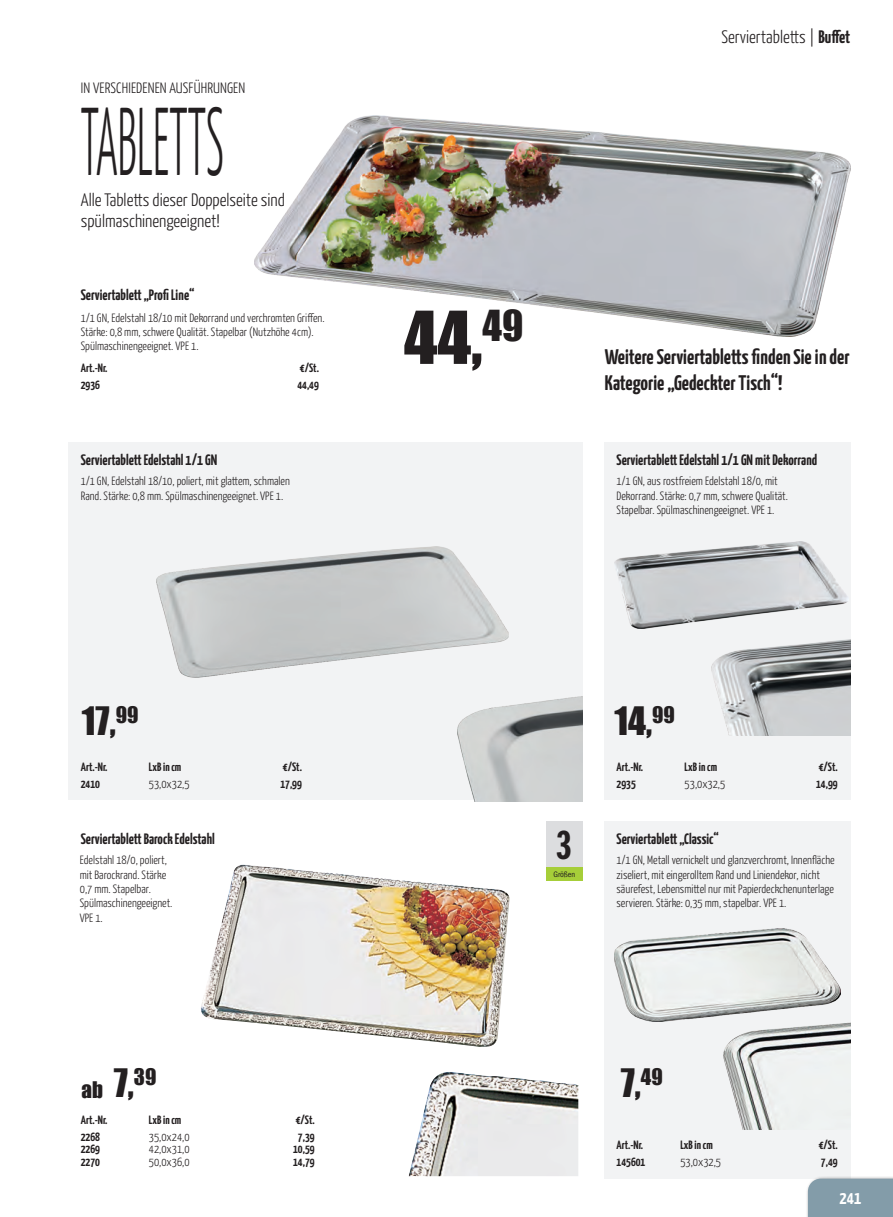
<style>
.page{position:relative;width:893px;height:1217px;background:#fff}
.page>*{position:absolute;margin:0;border:0;box-sizing:border-box;transform-origin:0 0}
.t1{font:300 96px "Yanone Kaffeesatz";letter-spacing:.01em;color:#231f20;scale:.5 1}
.t2{font:67.35px "Impact";color:#231f20}
.t3{font:42.15px "Franklin Original Pro X Cd";color:#231f20}
.t4{font:36px "Impact";color:#231f20}
.t5{font:700 21px/25.2px "Yanone Kaffeesatz";color:#231f20}
.t6{font:21px "Impact";color:#231f20}
.t7{font:300 18px/21.6px "Yanone Kaffeesatz";color:#231f20}
.t8{font:700 18px "Yanone Kaffeesatz";color:#fff}
.t9{font:700 15px "Yanone Kaffeesatz";color:#231f20}
.t10{font:300 15px "Yanone Kaffeesatz";letter-spacing:.01em;color:#231f20}
.t11{font:300 12px/14.4px "Yanone Kaffeesatz";color:#231f20}
.t12{font:700 12px "Yanone Kaffeesatz";color:#231f20}
.t13{font:8.25px "Franklin Gothic Pro Cd";color:#231f20}
.s1{font-weight:700}
</style>
<div class="page">
<div style="left:604px;top:442px;width:246px;height:357px;background:#f2f3f4"></div>
<div style="left:604px;top:821px;width:246px;height:357px;background:#f2f3f4"></div>
<div style="left:68px;top:442px;width:515px;height:357px;background:#f2f3f4"></div>
<img style="left:156px;top:546px;width:352px;height:132px">
<img style="left:457px;top:696px;width:126px;height:104px">
<img style="left:615px;top:541px;width:233px;height:87px">
<img style="left:711px;top:639px;width:139px;height:96px">
<img style="left:254px;top:116px;width:596px;height:220px">
<img style="left:201px;top:864px;width:309px;height:182px">
<img style="left:409px;top:1072px;width:169px;height:103px">
<div style="left:546px;top:821px;width:37px;height:46px;background:#dcdddf"></div>
<div style="left:546px;top:867px;width:37px;height:13px;background:#a6ce39"></div>
<img style="left:614px;top:928px;width:227px;height:93px">
<img style="left:723px;top:1010px;width:127px;height:118px">
<div style="left:805px;top:1175px;width:88px;height:41px;background:#231f20;opacity:.75"></div>
<div style="left:808px;top:1178px;width:85px;height:39px;background:#839ca9"></div>
<p class="t10" style="left:81px;top:78px;width:166px">IN VERSCHIEDENEN AUSFÜHRUNGEN</p>
<h1 class="t1" style="left:81px;top:83px;width:287px">TABLETTS</h1>
<h3 class="t7" style="left:81px;top:188px;width:206px">Alle Tabletts dieser Doppelseite sind spülmaschinengeeignet!</h3>
<p class="t9" style="left:81px;top:284px;width:115px">Serviertablett „Profi Line“</p>
<p class="t11" style="left:81px;top:310px;width:245px">1/1 GN, Edelstahl 18/10 mit Dekorrand und verchromten Griffen.<br>Stärke: 0,8 mm, schwere Qualität. Stapelbar (Nutzhöhe 4cm).<br>Spülmaschinengeeignet. VPE 1.</p>
<p class="t12" style="left:81px;top:359px;width:28px">Art.-Nr.</p>
<p class="t12" style="left:300px;top:359px;width:21px">€/St.</p>
<p class="t12" style="left:81px;top:376px;width:21px">2936</p>
<p class="t12" style="left:297px;top:376px;width:23px">44,49</p>
<p class="t9" style="left:81px;top:449px;width:138px">Serviertablett Edelstahl 1/1 GN</p>
<h2 class="t2" style="left:404px;top:285px;width:121px">44,<sup>49</sup></h2>
<h3 class="t7" style="left:721px;top:25px;width:131px">Serviertabletts | <span class="s1">Buffet</span></h3>
<h3 class="t5" style="left:605px;top:343px;width:246px">Weitere Serviertabletts finden Sie in der<br>Kategorie „Gedeckter Tisch“!</h3>
<p class="t9" style="left:617px;top:449px;width:202px">Serviertablett Edelstahl 1/1 GN mit Dekorrand</p>
<p class="t11" style="left:81px;top:473px;width:211px">1/1 GN, Edelstahl 18/10, poliert, mit glattem, schmalen<br>Rand. Stärke: 0,8 mm. Spülmaschinengeeignet. VPE 1.</p>
<p class="t11" style="left:617px;top:473px;width:173px">1/1 GN, aus rostfreiem Edelstahl 18/0, mit<br>Dekorrand. Stärke: 0,7 mm, schwere Qualität.<br>Stapelbar. Spülmaschinengeeignet. VPE 1.</p>
<h3 class="t4" style="left:82px;top:692px;width:58px">17,<sup>99</sup></h3>
<h3 class="t4" style="left:614px;top:692px;width:62px">14,<sup>99</sup></h3>
<p class="t12" style="left:81px;top:757px;width:28px">Art.-Nr.</p>
<p class="t12" style="left:149px;top:757px;width:34px">LxB in cm</p>
<p class="t12" style="left:283px;top:757px;width:21px">€/St.</p>
<p class="t12" style="left:81px;top:774px;width:21px">2410</p>
<p class="t11" style="left:149px;top:775px;width:42px">53,0x32,5</p>
<p class="t12" style="left:280px;top:774px;width:23px">17,99</p>
<p class="t12" style="left:617px;top:757px;width:28px">Art.-Nr.</p>
<p class="t12" style="left:685px;top:757px;width:34px">LxB in cm</p>
<p class="t12" style="left:819px;top:757px;width:21px">€/St.</p>
<p class="t12" style="left:617px;top:774px;width:21px">2935</p>
<p class="t11" style="left:685px;top:775px;width:42px">53,0x32,5</p>
<p class="t12" style="left:816px;top:774px;width:23px">14,99</p>
<p class="t9" style="left:81px;top:827px;width:135px">Serviertablett Barock Edelstahl</p>
<p class="t11" style="left:80px;top:852px;width:94px">Edelstahl 18/0, poliert, mit Barockrand. Stärke<br>0,7 mm. Stapelbar.<br>Spülmaschinengeeignet.<br>VPE 1.</p>
<h3 class="t3" style="left:556px;top:821px;width:18px">3</h3>
<p class="t13" style="left:553px;top:868px;width:23px">Größen</p>
<p class="t9" style="left:617px;top:827px;width:104px">Serviertablett „Classic“</p>
<p class="t11" style="left:617px;top:852px;width:220px">1/1 GN, Metall vernickelt und glanzverchromt, Innenfläche ziseliert, mit eingerolltem Rand und Liniendekor, nicht säurefest, Lebensmittel nur mit Papierdeckchenunterlage servieren. Stärke: 0,35 mm, stapelbar. VPE 1.</p>
<h3 class="t6" style="left:82px;top:1073px;width:23px">ab</h3>
<h3 class="t4" style="left:114px;top:1054px;width:44px">7,<sup>39</sup></h3>
<h3 class="t4" style="left:621px;top:1054px;width:44px">7,<sup>49</sup></h3>
<p class="t12" style="left:81px;top:1110px;width:28px">Art.-Nr.</p>
<p class="t12" style="left:149px;top:1110px;width:34px">LxB in cm</p>
<p class="t12" style="left:296px;top:1110px;width:21px">€/St.</p>
<p class="t12" style="left:81px;top:1127px;width:21px">2268</p>
<p class="t11" style="left:149px;top:1128px;width:42px">35,0x24,0</p>
<p class="t12" style="left:298px;top:1127px;width:18px">7,39</p>
<p class="t12" style="left:81px;top:1140px;width:21px">2269</p>
<p class="t11" style="left:149px;top:1141px;width:42px">42,0x31,0</p>
<p class="t12" style="left:293px;top:1140px;width:23px">10,59</p>
<p class="t12" style="left:81px;top:1153px;width:21px">2270</p>
<p class="t11" style="left:149px;top:1154px;width:42px">50,0x36,0</p>
<p class="t12" style="left:293px;top:1153px;width:23px">14,79</p>
<p class="t12" style="left:617px;top:1136px;width:28px">Art.-Nr.</p>
<p class="t12" style="left:680px;top:1136px;width:34px">LxB in cm</p>
<p class="t12" style="left:819px;top:1136px;width:21px">€/St.</p>
<p class="t12" style="left:617px;top:1153px;width:30px">145601</p>
<p class="t11" style="left:680px;top:1154px;width:42px">53,0x32,5</p>
<p class="t12" style="left:821px;top:1153px;width:18px">7,49</p>
<h3 class="t8" style="left:840px;top:1185px;width:23px">241</h3>
</div>
